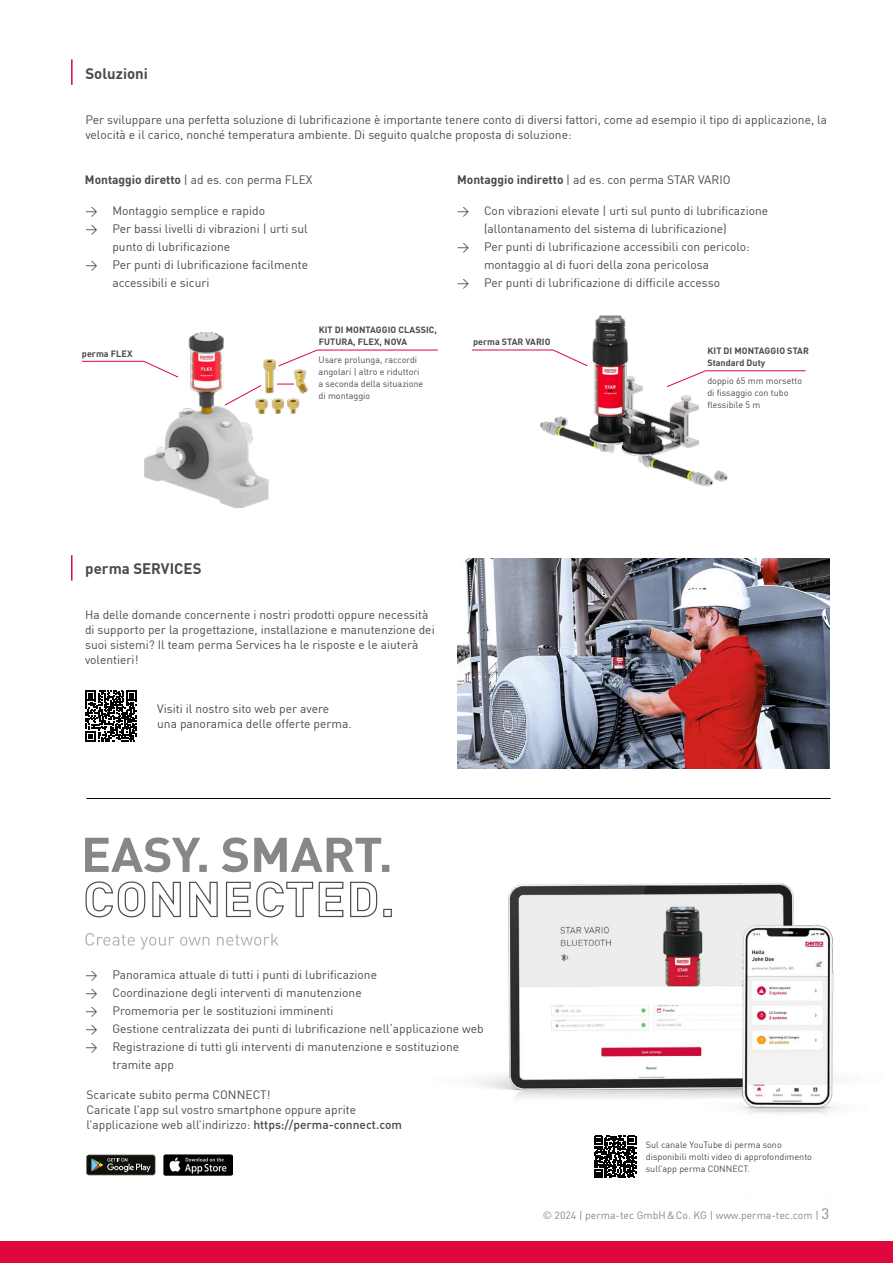
<style>
.page{position:relative;width:893px;height:1263px;background:#fff}
.page>*{position:absolute;margin:0;border:0;box-sizing:border-box;transform-origin:0 0}
.t1{font:700 15px "DIN Pro";color:#4a4a49}
.t2{font:12px/15px "DIN Pro";color:#4a4a49}
.t3{font:10.5px "DIN Pro";color:#878786}
.t4{font:9px/12px "DIN Pro";color:#4a4a49}
.t5{font:700 9px/12px "DIN Pro";letter-spacing:.01em;color:#4a4a49}
.s1{font-weight:700}
.s2{font-weight:500}
.s3{font-size:15px}
</style>
<div class="page">
<div style="left:0;top:1242px;width:893px;height:21px;background:#dd083b"></div>
<img style="left:163px;top:1155px;width:69px;height:20px">
<svg style="left:86px;top:1155px;width:69px;height:20px"></svg>
<hr style="left:87px;top:798px;width:744px;height:1px;background:#000">
<img style="left:457px;top:559px;width:372px;height:210px">
<svg style="left:86px;top:933px;width:193px;height:16px"></svg>
<svg style="left:85px;top:881px;width:285px;height:37px"></svg>
<svg style="left:85px;top:837px;width:304px;height:35px"></svg>
<img style="left:111px;top:332px;width:158px;height:176px">
<img style="left:233px;top:354px;width:76px;height:64px">
<svg style="left:224px;top:384px;width:38px;height:22px"></svg>
<svg style="left:277px;top:384px;width:17px;height:1px"></svg>
<img style="left:540px;top:315px;width:188px;height:172px">
<img style="left:330px;top:883px;width:508px;height:291px">
<svg style="left:85px;top:690px;width:52px;height:52px"></svg>
<svg style="left:594px;top:1136px;width:42px;height:42px"></svg>
<hr style="left:71px;top:59px;width:2px;height:26px;background:#dd083b">
<hr style="left:71px;top:555px;width:2px;height:26px;background:#dd083b">
<svg style="left:82px;top:361px;width:97px;height:17px"></svg>
<svg style="left:278px;top:349px;width:160px;height:18px"></svg>
<svg style="left:666px;top:370px;width:140px;height:18px"></svg>
<svg style="left:472px;top:349px;width:116px;height:18px"></svg>
<p class="t1" style="left:85px;top:62px;width:64px">Soluzioni</p>
<p class="t2" style="left:85px;top:111px;width:743px">Per sviluppare una perfetta soluzione di lubri昀椀cazione è importante tenere conto di diversi fattori, come ad esempio il tipo di applicazione, la velocità e il carico, nonché temperatura ambiente. Di seguito qualche proposta di soluzione:</p>
<p class="t2" style="left:85px;top:171px;width:229px"><span class="s1">Montaggio diretto</span> | ad es. con perma FLEX</p>
<p class="t2" style="left:85px;top:203px;width:181px">→ Montaggio semplice e rapido</p>
<p class="t2" style="left:112px;top:219px;width:197px;line-height:18px;text-indent:-27px">→ Per bassi livelli di vibrazioni | urti sul punto di lubri昀椀cazione</p>
<p class="t2" style="left:112px;top:255px;width:197px;line-height:18px;text-indent:-27px">→ Per punti di lubri昀椀cazione facilmente accessibili e sicuri</p>
<p class="t5" style="left:82px;top:347px;width:52px">perma FLEX</p>
<p class="t5" style="left:319px;top:324px;width:120px">KIT DI MONTAGGIO CLASSIC,<br>FUTURA, FLEX, NOVA</p>
<p class="t4" style="left:319px;top:353px;width:106px">Usare prolunga, raccordi angolari | altro e riduttori a seconda della situazione di montaggio</p>
<p class="t2" style="left:457px;top:171px;width:275px"><span class="s1">Montaggio indiretto</span> | ad es. con perma STAR VARIO</p>
<p class="t2" style="left:484px;top:201px;width:286px;line-height:18px;text-indent:-27px">→ Con vibrazioni elevate | urti sul punto di lubri昀椀cazione (allontanamento del sistema di lubri昀椀cazione)</p>
<p class="t2" style="left:484px;top:237px;width:267px;line-height:18px;text-indent:-27px">→ Per punti di lubri昀椀cazione accessibili con pericolo: montaggio al di fuori della zona pericolosa</p>
<p class="t2" style="left:457px;top:275px;width:265px">→ Per punti di lubri昀椀cazione di dif昀椀cile accesso</p>
<p class="t5" style="left:473px;top:336px;width:79px">perma STAR VARIO</p>
<p class="t5" style="left:707px;top:344px;width:103px">KIT DI MONTAGGIO STAR<br>Standard Duty</p>
<p class="t4" style="left:707px;top:374px;width:96px">doppio 65 mm morsetto di 昀椀ssaggio con tubo<br>昀氀essibile 5 m</p>
<p class="t1" style="left:85px;top:557px;width:118px">perma SERVICES</p>
<p class="t2" style="left:85px;top:606px;width:351px">Ha delle domande concernente i nostri prodotti oppure necessità di supporto per la progettazione, installazione e manutenzione dei suoi sistemi? Il team perma Services ha le risposte e le aiuterà volentieri!</p>
<p class="t2" style="left:157px;top:700px;width:196px">Visiti il nostro sito web per avere una panoramica delle offerte perma.</p>
<p class="t2" style="left:85px;top:966px;width:293px">→ Panoramica attuale di tutti i punti di lubri昀椀cazione</p>
<p class="t2" style="left:85px;top:984px;width:278px">→ Coordinazione degli interventi di manutenzione</p>
<p class="t2" style="left:85px;top:1002px;width:250px">→ Promemoria per le sostituzioni imminenti</p>
<p class="t2" style="left:85px;top:1020px;width:400px">→ Gestione centralizzata dei punti di lubri昀椀cazione nell‘applicazione web</p>
<p class="t2" style="left:112px;top:1037px;width:348px;line-height:18px;text-indent:-27px">→ Registrazione di tutti gli interventi di manutenzione e sostituzione tramite app</p>
<p class="t2" style="left:87px;top:1086px;width:317px">Scaricate subito perma CONNECT!<br>Caricate l’app sul vostro smartphone oppure aprite l’applicazione web all’indirizzo: <span class="s2">https://perma-connect.com</span></p>
<p class="t4" style="left:646px;top:1138px;width:168px">Sul canale YouTube di perma sono disponibili molti video di approfondimento sull’app perma CONNECT.</p>
<p class="t3" style="left:543px;top:1207px;width:288px">© 2024 | perma-tec GmbH &amp; Co. KG | www.perma-tec.com | <span class="s3">3</span></p>
</div>
